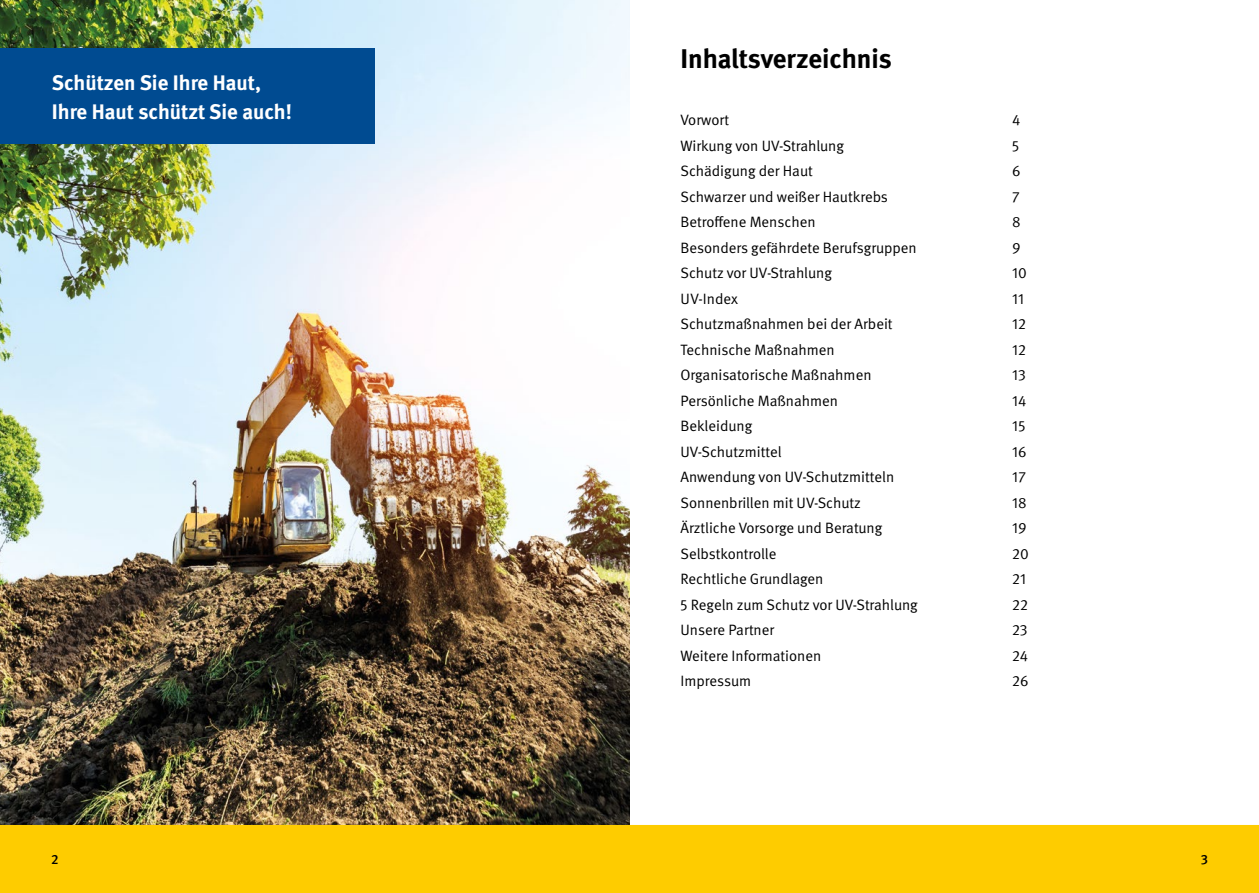
<style>
.page{position:relative;width:1259px;height:893px;background:#fff}
.page>*{position:absolute;margin:0;border:0;box-sizing:border-box;transform-origin:0 0}
.t1{font:700 27px "DGUV Meta";color:#000}
.t2{font:700 21px/28.2px "DGUV Meta";color:#fff}
.t3{font:15px "DGUV Meta";color:#000}
.t4{font:500 13.5px "DGUV Meta";color:#000}
</style>
<div class="page">
<img style="left:0;top:0;width:629px;height:825px">
<div style="left:0;top:48px;width:374px;height:96px;background:#004b91"></div>
<div style="left:0;top:825px;width:1259px;height:68px;background:#fecc00"></div>
<p class="t2" style="left:52px;top:69px;width:242px">Schützen Sie Ihre Haut,<br>Ihre Haut schützt Sie auch!</p>
<h2 class="t1" style="left:680px;top:43px;width:213px">Inhaltsverzeichnis</h2>
<p class="t3" style="left:680px;top:111px;width:50px">Vorwort</p>
<p class="t3" style="left:1012px;top:111px;width:10px">4</p>
<p class="t3" style="left:680px;top:137px;width:165px">Wirkung von UV-Strahlung</p>
<p class="t3" style="left:1012px;top:137px;width:9px">5</p>
<p class="t3" style="left:680px;top:162px;width:134px">Schädigung der Haut</p>
<p class="t3" style="left:1012px;top:162px;width:10px">6</p>
<p class="t3" style="left:680px;top:188px;width:209px">Schwarzer und weißer Hautkrebs</p>
<p class="t3" style="left:1012px;top:188px;width:9px">7</p>
<p class="t3" style="left:680px;top:213px;width:136px">Betroffene Menschen</p>
<p class="t3" style="left:1012px;top:213px;width:10px">8</p>
<p class="t3" style="left:680px;top:239px;width:238px">Besonders gefährdete Berufsgruppen</p>
<p class="t3" style="left:1012px;top:239px;width:10px">9</p>
<p class="t3" style="left:680px;top:264px;width:153px">Schutz vor UV-Strahlung</p>
<p class="t3" style="left:1012px;top:264px;width:16px">10</p>
<p class="t3" style="left:680px;top:290px;width:59px">UV-Index</p>
<p class="t3" style="left:1012px;top:290px;width:13px">11</p>
<p class="t3" style="left:680px;top:315px;width:213px">Schutzmaßnahmen bei der Arbeit</p>
<p class="t3" style="left:1012px;top:315px;width:15px">12</p>
<p class="t3" style="left:680px;top:341px;width:156px">Technische Maßnahmen</p>
<p class="t3" style="left:1012px;top:341px;width:15px">12</p>
<p class="t3" style="left:680px;top:366px;width:192px">Organisatorische Maßnahmen</p>
<p class="t3" style="left:1012px;top:366px;width:15px">13</p>
<p class="t3" style="left:680px;top:392px;width:159px">Persönliche Maßnahmen</p>
<p class="t3" style="left:1012px;top:392px;width:16px">14</p>
<p class="t3" style="left:680px;top:417px;width:73px">Bekleidung</p>
<p class="t3" style="left:1012px;top:417px;width:15px">15</p>
<p class="t3" style="left:680px;top:443px;width:103px">UV-Schutzmittel</p>
<p class="t3" style="left:1012px;top:443px;width:16px">16</p>
<p class="t3" style="left:680px;top:468px;width:215px">Anwendung von UV-Schutzmitteln</p>
<p class="t3" style="left:1012px;top:468px;width:15px">17</p>
<p class="t3" style="left:680px;top:494px;width:182px">Sonnenbrillen mit UV-Schutz</p>
<p class="t3" style="left:1012px;top:494px;width:16px">18</p>
<p class="t3" style="left:680px;top:519px;width:203px">Ärztliche Vorsorge und Beratung</p>
<p class="t3" style="left:1012px;top:519px;width:16px">19</p>
<p class="t3" style="left:680px;top:545px;width:97px">Selbstkontrolle</p>
<p class="t3" style="left:1012px;top:545px;width:18px">20</p>
<p class="t3" style="left:680px;top:570px;width:144px">Rechtliche Grundlagen</p>
<p class="t3" style="left:1012px;top:570px;width:15px">21</p>
<p class="t3" style="left:680px;top:596px;width:239px">5 Regeln zum Schutz vor UV-Strahlung</p>
<p class="t3" style="left:1012px;top:596px;width:17px">22</p>
<p class="t3" style="left:680px;top:621px;width:95px">Unsere Partner</p>
<p class="t3" style="left:1012px;top:621px;width:17px">23</p>
<p class="t3" style="left:680px;top:647px;width:142px">Weitere Informationen</p>
<p class="t3" style="left:1012px;top:647px;width:17px">24</p>
<p class="t3" style="left:680px;top:672px;width:72px">Impressum</p>
<p class="t3" style="left:1012px;top:672px;width:18px">26</p>
<p class="t4" style="left:51px;top:851px;width:9px">2</p>
<p class="t4" style="left:1200px;top:851px;width:9px">3</p>
</div>
